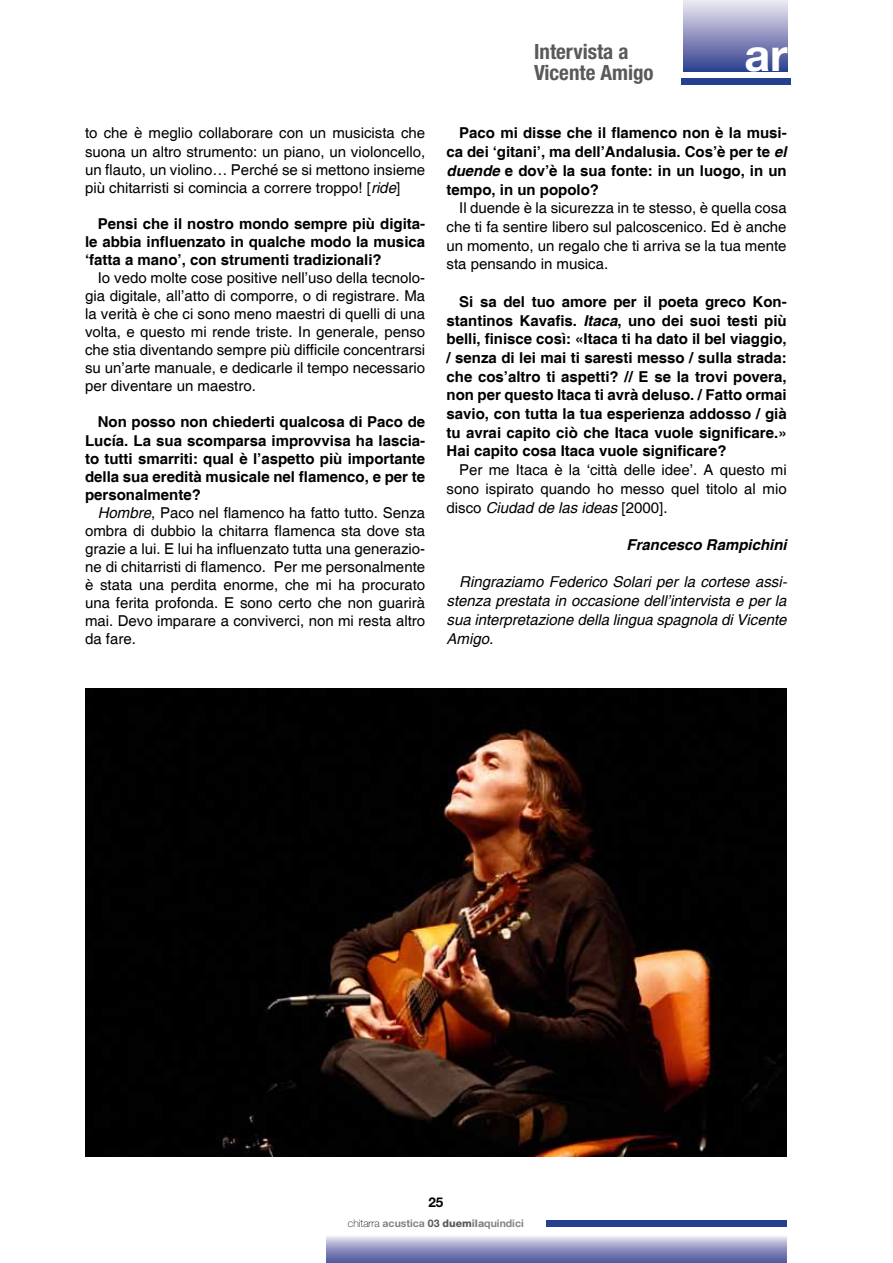
<style>
.page{position:relative;width:893px;height:1263px;background:#fff}
.page>*{position:absolute;margin:0;border:0;box-sizing:border-box;transform-origin:0 0}
.t1{font:700 45px "Helvetica Neue";color:#fff}
.t2{font:700 condensed 21px/21px "Helvetica Neue";color:#58595b}
.t3{font:15px/18px "Helvetica";color:#000;text-align:justify}
.t4{font:700 15px "Helvetica";color:#000}
.t5{font:italic 15px/18.8px "Helvetica";color:#000;text-align:justify}
.t6{font:italic 700 15px "Helvetica";color:#000}
.t7{font:700 13.5px "Helvetica Neue";color:#000}
.t8{font:700 10.5px "Helvetica Neue";color:#808285}
.s1{font-style:italic}
.s2{font-style:normal}
.s3{font-weight:100;color:#000}
.s4{color:#58595b}
.s5{font-weight:800;color:#58595b}
.s6{font-weight:800}
</style>
<div class="page">
<div style="left:326px;top:1235px;width:461px;height:28px;background:linear-gradient(to bottom,#e7e4f0,#4d549b)"></div>
<div style="left:546px;top:1220px;width:241px;height:7px;background:#25408f"></div>
<div style="left:681px;top:79px;width:110px;height:6px;background:#25408f"></div>
<img style="left:85px;top:689px;width:702px;height:468px">
<div style="left:684px;top:0;width:104px;height:71px;background:linear-gradient(to bottom,#f0eaf4,#323f8e)"></div>
<p class="t3" style="left:85px;top:125px;width:342px">to che è meglio collaborare con un musicista che suona un altro strumento: un piano, un violoncello, un flauto, un violino… Perché se si mettono insieme più chitarristi si comincia a correre troppo! [<span class="s1">ride</span>]</p>
<p class="t4" style="left:98px;top:214px;width:329px">Pensi che il nostro mondo sempre più digita-</p>
<p class="t4" style="left:85px;top:232px;width:342px">le abbia influenzato in qualche modo la musica</p>
<p class="t4" style="left:85px;top:250px;width:298px">‘fatta a mano’, con strumenti tradizionali?</p>
<p class="t3" style="left:98px;top:269px;width:329px">Io vedo molte cose positive nell’uso della tecnolo-</p>
<p class="t3" style="left:85px;top:287px;width:342px">gia digitale, all’atto di comporre, o di registrare. Ma</p>
<p class="t3" style="left:85px;top:305px;width:342px">la verità è che ci sono meno maestri di quelli di una</p>
<p class="t3" style="left:85px;top:323px;width:342px">volta, e questo mi rende triste. In generale, penso</p>
<p class="t3" style="left:85px;top:341px;width:342px">che stia diventando sempre più difficile concentrarsi</p>
<p class="t3" style="left:85px;top:360px;width:342px">su un’arte manuale, e dedicarle il tempo necessario</p>
<p class="t3" style="left:85px;top:378px;width:172px">per diventare un maestro.</p>
<p class="t4" style="left:98px;top:413px;width:329px">Non posso non chiederti qualcosa di Paco de</p>
<p class="t4" style="left:85px;top:431px;width:342px">Lucía. La sua scomparsa improvvisa ha lascia-</p>
<p class="t4" style="left:85px;top:449px;width:342px">to tutti smarriti: qual è l’aspetto più importante</p>
<p class="t4" style="left:85px;top:467px;width:342px">della sua eredità musicale nel flamenco, e per te</p>
<p class="t4" style="left:85px;top:485px;width:117px">personalmente?</p>
<p class="t3" style="left:98px;top:504px;width:329px"><span class="s1">Hombre</span>, Paco nel flamenco ha fatto tutto. Senza</p>
<p class="t3" style="left:85px;top:522px;width:342px">ombra di dubbio la chitarra flamenca sta dove sta</p>
<p class="t3" style="left:85px;top:540px;width:342px">grazie a lui. E lui ha influenzato tutta una generazio-</p>
<p class="t3" style="left:85px;top:558px;width:342px">ne di chitarristi di flamenco. Per me personalmente</p>
<p class="t3" style="left:85px;top:576px;width:342px">è stata una perdita enorme, che mi ha procurato</p>
<p class="t3" style="left:85px;top:594px;width:342px">una ferita profonda. E sono certo che non guarirà</p>
<p class="t3" style="left:85px;top:612px;width:342px">mai. Devo imparare a conviverci, non mi resta altro</p>
<p class="t3" style="left:85px;top:630px;width:52px">da fare.</p>
<p class="t2" style="left:534px;top:41px;width:121px">Intervista a<br>Vicente Amigo</p>
<h1 class="t1" style="left:744px;top:27px;width:45px">ar</h1>
<p class="t4" style="left:459px;top:124px;width:329px">Paco mi disse che il flamenco non è la musi-</p>
<p class="t4" style="left:446px;top:143px;width:342px">ca dei ‘gitani’, ma dell’Andalusia. Cos’è per te <span class="s1">el</span></p>
<p class="t4" style="left:446px;top:161px;width:342px"><span class="s1">duende</span> e dov’è la sua fonte: in un luogo, in un</p>
<p class="t4" style="left:446px;top:180px;width:154px">tempo, in un popolo?</p>
<p class="t3" style="left:459px;top:200px;width:329px">Il duende è la sicurezza in te stesso, è quella cosa</p>
<p class="t3" style="left:446px;top:218px;width:342px">che ti fa sentire libero sul palcoscenico. Ed è anche</p>
<p class="t3" style="left:446px;top:237px;width:342px">un momento, un regalo che ti arriva se la tua mente</p>
<p class="t3" style="left:446px;top:256px;width:163px">sta pensando in musica.</p>
<p class="t4" style="left:459px;top:292px;width:329px">Si sa del tuo amore per il poeta greco Kon-</p>
<p class="t4" style="left:446px;top:311px;width:342px">stantinos Kavafis. <span class="s1">Itaca</span>, uno dei suoi testi più</p>
<p class="t4" style="left:446px;top:330px;width:342px">belli, finisce così: «Itaca ti ha dato il bel viaggio,</p>
<p class="t4" style="left:446px;top:348px;width:342px">/ senza di lei mai ti saresti messo / sulla strada:</p>
<p class="t4" style="left:446px;top:367px;width:342px">che cos’altro ti aspetti? // E se la trovi povera,</p>
<p class="t4" style="left:446px;top:386px;width:342px">non per questo Itaca ti avrà deluso. / Fatto ormai</p>
<p class="t4" style="left:446px;top:405px;width:342px">savio, con tutta la tua esperienza addosso / già</p>
<p class="t4" style="left:446px;top:423px;width:342px">tu avrai capito ciò che Itaca vuole significare.»</p>
<p class="t4" style="left:446px;top:442px;width:282px">Hai capito cosa Itaca vuole significare?</p>
<p class="t3" style="left:459px;top:461px;width:329px">Per me Itaca è la ‘città delle idee’. A questo mi</p>
<p class="t3" style="left:446px;top:480px;width:342px">sono ispirato quando ho messo quel titolo al mio</p>
<p class="t5" style="left:446px;top:499px;width:222px"><span class="s2">disco</span> Ciudad de las ideas <span class="s2">[2000].</span></p>
<p class="t6" style="left:627px;top:535px;width:162px">Francesco Rampichini</p>
<p class="t5" style="left:446px;top:573px;width:342px;text-indent:13px">Ringraziamo Federico Solari per la cortese assi&shy;stenza prestata in occasione dell’intervista e per la sua interpretazione della lingua spagnola di Vicente Amigo.</p>
<p class="t7" style="left:428px;top:1193px;width:17px">25</p>
<p class="t8" style="left:348px;top:1216px;width:177px"><span class="s3">chitarra</span> acustica <span class="s4">03</span> <span class="s5">duem</span><span class="s6">ila</span>quindici</p>
</div>
